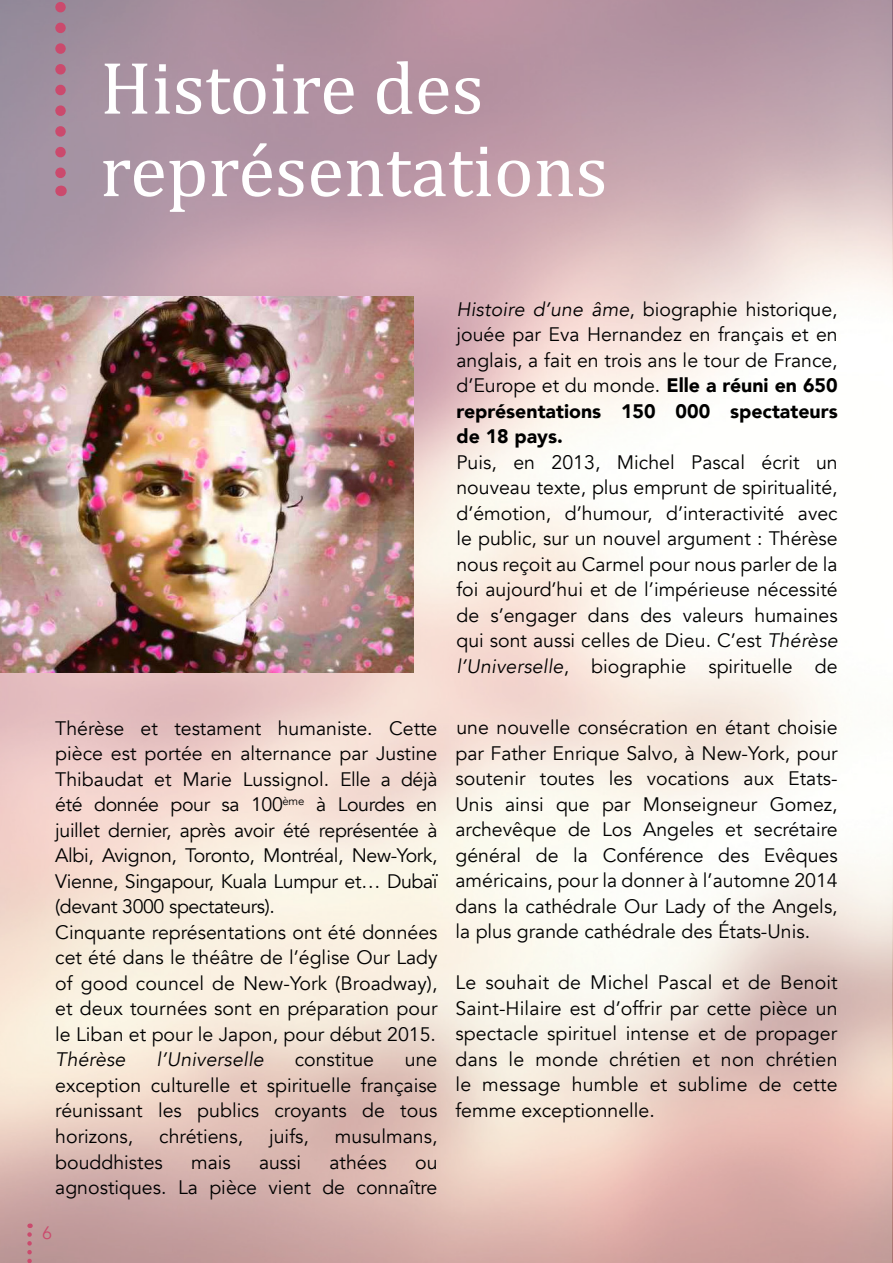
<style>
.page{position:relative;width:893px;height:1263px;background:#fff}
.page>*{position:absolute;margin:0;border:0;box-sizing:border-box;transform-origin:0 0}
.t1{font:75px/82.5px "Cambria";color:#fff}
.t2{font:19.5px/25.5px "Avenir";color:#000;text-align:justify}
.t3{font:italic 19.5px "Avenir";letter-spacing:.01em;color:#000}
.t4{font:18px "Avenir";color:#cb4a6d}
.s1{font-style:italic}
.s2{font-weight:900}
</style>
<div class="page">
<img style="left:0;top:0;width:893px;height:1263px">
<svg style="left:27px;top:1234px;width:5px;height:29px"></svg>
<img style="left:0;top:296px;width:414px;height:377px">
<svg style="left:55px;top:0;width:11px;height:196px"></svg>
<h1 class="t1" style="left:100px;top:46px;width:509px">Histoire des représentations</h1>
<p class="t2" style="left:55px;top:716px;width:384px;text-align:left">Thérèse et testament humaniste. Cette pièce est portée en alternance par Justine Thibaudat et Marie Lussignol. Elle a déjà été donnée pour sa 100<sup>ème</sup> à Lourdes en juillet dernier, après avoir été représentée à Albi, Avignon, Toronto, Montréal, New-York, Vienne, Singapour, Kuala Lumpur et… Dubaï (devant 3000 spectateurs).<br>Cinquante représentations ont été données cet été dans le théâtre de l’église Our Lady of good councel de New-York (Broadway), et deux tournées sont en préparation pour le Liban et pour le Japon, pour début 2015.</p>
<p class="t3" style="left:55px;top:1048px;width:72px">Thérèse</p>
<p class="t3" style="left:157px;top:1048px;width:109px">l’Universelle</p>
<p class="t2" style="left:295px;top:1047px;width:81px">constitue</p>
<p class="t2" style="left:55px;top:1047px;width:384px;text-indent:350px">une exception culturelle et spirituelle française réunissant les publics croyants de tous horizons,</p>
<p class="t2" style="left:159px;top:1124px;width:85px">chrétiens,</p>
<p class="t2" style="left:269px;top:1124px;width:41px">juifs,</p>
<p class="t2" style="left:335px;top:1124px;width:104px">musulmans,</p>
<p class="t2" style="left:55px;top:1149px;width:109px">bouddhistes</p>
<p class="t2" style="left:191px;top:1149px;width:41px">mais</p>
<p class="t2" style="left:259px;top:1149px;width:44px">aussi</p>
<p class="t2" style="left:329px;top:1149px;width:59px">athées</p>
<p class="t2" style="left:55px;top:1149px;width:384px;text-align:right">ou<br>agnostiques. La pièce vient de connaître</p>
<p class="t4" style="left:42px;top:1222px;width:12px">6</p>
<p class="t2" style="left:456px;top:297px;width:383px"><span class="s1">Histoire d’une âme</span>, biographie historique, jouée par Eva Hernandez en français et en anglais, a fait en trois ans le tour de France, d’Europe et du monde. <span class="s2">Elle a réuni en 650 représentations 150 000 spectateurs de 18 pays.</span></p>
<p class="t2" style="left:456px;top:450px;width:383px">Puis, en 2013, Michel Pascal écrit un nouveau texte, plus emprunt de spiritualité, d’émotion, d’humour, d’interactivité avec le public, sur un nouvel argument : Thérèse nous reçoit au Carmel pour nous parler de la foi aujourd’hui et de l’impérieuse nécessité de s’engager dans des valeurs humaines qui sont aussi celles de Dieu. C’est <span class="s1">Thérèse l’Universelle</span>, biographie spirituelle de</p>
<p class="t2" style="left:455px;top:715px;width:384px">une nouvelle consécration en étant choisie par Father Enrique Salvo, à New-York, pour soutenir toutes les vocations aux Etats-Unis ainsi que par Monseigneur Gomez, archevêque de Los Angeles et secrétaire général de la Conférence des Evêques américains, pour la donner à l’automne 2014 dans la cathédrale Our Lady of the Angels, la plus grande cathédrale des États-Unis.</p>
<p class="t2" style="left:455px;top:970px;width:384px">Le souhait de Michel Pascal et de Benoit Saint-Hilaire est d’offrir par cette pièce un spectacle spirituel intense et de propager dans le monde chrétien et non chrétien le message humble et sublime de cette femme exceptionnelle.</p>
</div>
